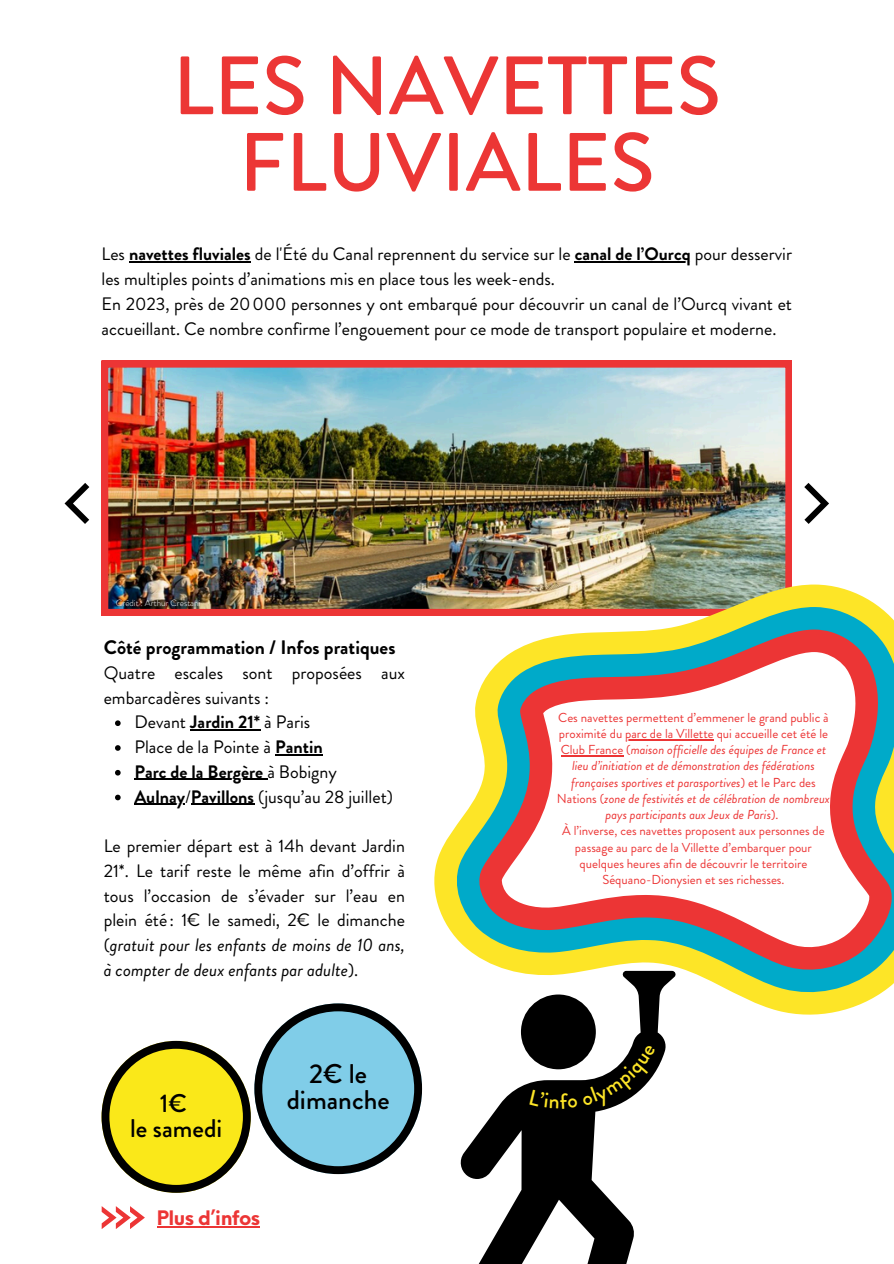
<style>
.page{position:relative;width:894px;height:1264px;background:#fff}
.page>*{position:absolute;margin:0;border:0;box-sizing:border-box;transform-origin:0 0}
.t1{font:500 82.5px/76.5px "Brandon Grotesque";color:#ec3635;text-align:center}
.t2{font:500 27px "Brandon Grotesque";color:#000}
.t3{font:500 25.5px "Brandon Grotesque";color:#000}
.t4{font:700 19.5px "Brandon Grotesque";color:#000}
.t5{font:700 19.5px "Neue Einstellung";letter-spacing:-.025em;color:#ec3535}
.t6{font:18px/24.8px "Brandon Grotesque";color:#000}
.t7{font:700 18px "Brandon Grotesque";color:#000}
.t8{font:13.05px/16.2px "Brandon Grotesque";color:#ec3535;text-align:center}
.t9{font:300 9px "Brandon Grotesque";color:#fff}
.s1{font-weight:700}
.s2{font-weight:400}
.s3{font-style:italic}
</style>
<div class="page">
<svg style="left:64px;top:483px;width:25px;height:41px"></svg>
<svg style="left:804px;top:483px;width:16px;height:11px"></svg>
<img style="left:101px;top:361px;width:690px;height:254px">
<svg style="left:101px;top:1003px;width:321px;height:189px"></svg>
<svg style="left:460px;top:1086px;width:174px;height:177px;fill:#000"></svg>
<hr style="left:129px;top:261px;width:122px;height:2px;background:#000">
<hr style="left:574px;top:261px;width:116px;height:2px;background:#000">
<svg style="left:115px;top:720px;width:6px;height:6px"></svg>
<hr style="left:190px;top:729px;width:70px;height:1px;background:#000">
<svg style="left:115px;top:745px;width:6px;height:5px"></svg>
<hr style="left:275px;top:754px;width:47px;height:1px;background:#000">
<svg style="left:115px;top:770px;width:6px;height:5px"></svg>
<hr style="left:134px;top:779px;width:129px;height:1px;background:#000">
<svg style="left:115px;top:794px;width:6px;height:6px"></svg>
<hr style="left:134px;top:803px;width:51px;height:1px;background:#000">
<hr style="left:191px;top:803px;width:63px;height:1px;background:#000">
<img style="left:403px;top:494px;width:426px;height:592px">
<svg style="left:462px;top:555px;width:431px;height:470px"></svg>
<hr style="left:625px;top:739px;width:88px;height:1px;background:#ec3535">
<hr style="left:560px;top:755px;width:63px;height:1px;background:#ec3535">
<svg style="left:102px;top:1206px;width:43px;height:22px"></svg>
<hr style="left:157px;top:1226px;width:102px;height:1px;background:#ec3535">
<svg style="left:529px;top:1044px;width:126px;height:64px"></svg>
<h1 class="t1" style="left:173px;top:48px;width:549px">LES NAVETTES<br>FLUVIALES</h1>
<p class="t6" style="left:101px;top:242px;width:692px">Les <span class="s1">navettes fluviales</span> de l'Été du Canal reprennent du service sur le <span class="s1">canal de l’Ourcq</span> pour desservir les multiples points d’animations mis en place tous les week-ends.<br>En 2023, près de 20000 personnes y ont embarqué pour découvrir un canal de l’Ourcq vivant et accueillant. Ce nombre confirme l’engouement pour ce mode de transport populaire et moderne.</p>
<p class="t9" style="left:116px;top:596px;width:86px">Crédit : Arthur Crestani</p>
<p class="t4" style="left:104px;top:633px;width:293px">Côté programmation / Infos pratiques</p>
<p class="t6" style="left:104px;top:660px;width:302px">Quatre escales sont proposées aux</p>
<p class="t6" style="left:104px;top:685px;width:167px">embarcadères suivants :</p>
<p class="t6" style="left:134px;top:710px;width:177px">Devant <span class="s1">Jardin 21*</span> à Paris</p>
<p class="t6" style="left:134px;top:734px;width:190px">Place de la Pointe à <span class="s1">Pantin</span></p>
<p class="t7" style="left:134px;top:759px;width:204px">Parc de la Bergère <span class="s2">à Bobigny</span></p>
<p class="t6" style="left:134px;top:784px;width:260px"><span class="s1">Aulnay</span>/<span class="s1">Pavillons</span> (jusqu’au 28 juillet)</p>
<p class="t6" style="left:104px;top:833px;width:302px;text-align:justify">Le premier départ est à 14h devant Jardin 21*. Le tarif reste le même afin d’offrir à tous l’occasion de s’évader sur l’eau en plein été: 1€ le samedi, 2€ le dimanche (<span class="s3">gratuit pour les enfants de moins de 10 ans, à compter de deux enfants par adulte</span>).</p>
<h4 class="t2" style="left:309px;top:1054px;width:59px">2€ le</h4>
<p class="t3" style="left:160px;top:1084px;width:29px">1€</p>
<h4 class="t2" style="left:286px;top:1080px;width:104px">dimanche</h4>
<p class="t3" style="left:130px;top:1109px;width:94px">le samedi</p>
<p class="t5" style="left:157px;top:1200px;width:105px">Plus d’infos</p>
<p class="t8" style="left:556px;top:709px;width:274px">Ces navettes permettent d’emmener le grand public à proximité du parc de la Villette qui accueille cet été le Club France (<span class="s3">maison officielle des équipes de France et lieu d’initiation et de démonstration des fédérations françaises sportives et parasportives</span>) et le Parc des Nations (<span class="s3">zone de festivités et de célébration de nombreux pays participants aux Jeux de Paris</span>).<br>À l’inverse, ces navettes proposent aux personnes de passage au parc de la Villette d’embarquer pour quelques heures afin de découvrir le territoire Séquano-Dionysien et ses richesses.</p>
</div>
